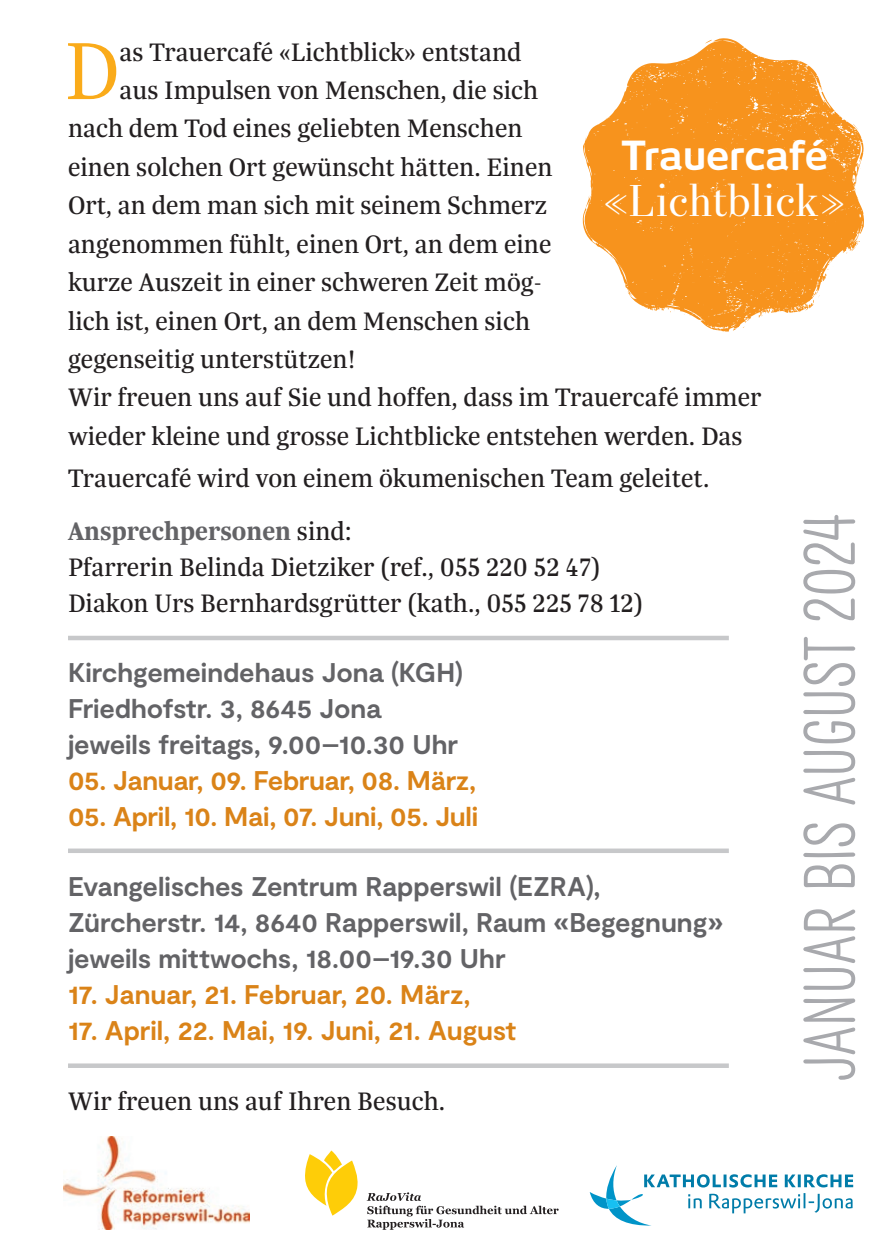
<style>
.page{position:relative;width:893px;height:1259px;background:#fff}
.page>*{position:absolute;margin:0;border:0;box-sizing:border-box;transform-origin:0 0}
.t1{font:300 86.4px "Trola";color:#faab1a}
.t2{font:700 69px "Savethe Date Sans";color:#a8a9ad}
.t3{font:44.4px "Narziss Text";letter-spacing:-.02em;color:#fff}
.t4{font:700 39.6px "New June";color:#fff}
.t5{font:27px/53.1px "Trola";color:#231f20}
.t6{font:700 27px/36px "Moderat";letter-spacing:-.005em;color:#636366}
.t7{font:700 27px "Moderat";letter-spacing:-.005em;color:#da8318}
.s1{font-weight:700;color:#636366}
</style>
<div class="page">
<svg style="left:367px;top:1192px;width:192px;height:37px"></svg>
<svg style="left:305px;top:1150px;width:53px;height:65px"></svg>
<svg style="left:590px;top:1165px;width:263px;height:61px"></svg>
<svg style="left:583px;top:38px;width:281px;height:293px;fill:#f7931d"></svg>
<img style="left:64px;top:1136px;width:186px;height:93px">
<hr style="left:68px;top:636px;width:661px;height:4px;background:#c7c8ca">
<div style="left:68px;top:848px;width:661px;height:5px;background:#c7c8ca"></div>
<div style="left:68px;top:1063px;width:661px;height:5px;background:#c7c8ca"></div>
<h1 class="t1" style="left:64px;top:15px;width:57px">D</h1>
<p class="t5" style="left:120px;top:24px;width:404px">as Trauercafé «Lichtblick» entstand</p>
<p class="t5" style="left:120px;top:63px;width:420px">aus Impulsen von Menschen, die sich</p>
<p class="t5" style="left:68px;top:101px;width:456px">nach dem Tod eines geliebten Menschen</p>
<p class="t5" style="left:68px;top:140px;width:486px">einen solchen Ort gewünscht hätten. Einen</p>
<p class="t5" style="left:68px;top:178px;width:481px">Ort, an dem man sich mit seinem Schmerz</p>
<p class="t5" style="left:68px;top:216px;width:485px">angenommen fühlt, einen Ort, an dem eine</p>
<p class="t5" style="left:68px;top:255px;width:475px">kurze Auszeit in einer schweren Zeit mög-</p>
<p class="t5" style="left:68px;top:293px;width:464px">lich ist, einen Ort, an dem Menschen sich</p>
<p class="t5" style="left:68px;top:332px;width:290px">gegenseitig unterstützen!</p>
<p class="t5" style="left:68px;top:370px;width:695px">Wir freuen uns auf Sie und hoffen, dass im Trauercafé immer</p>
<p class="t5" style="left:68px;top:408px;width:676px">wieder kleine und grosse Lichtblicke entstehen werden. Das</p>
<p class="t5" style="left:68px;top:450px;width:643px">Trauercafé wird von einem ökumenischen Team geleitet.<br><span class="s1">Ansprechpersonen</span> sind:</p>
<p class="t5" style="left:68px;top:548px;width:577px;line-height:36px">Pfarrerin Belinda Dietziker (ref., 055 220 52 47)<br>Diakon Urs Bernhardsgrütter (kath., 055 225 78 12)</p>
<h3 class="t4" style="left:621px;top:132px;width:209px">Trauercafé</h3>
<h3 class="t3" style="left:603px;top:173px;width:245px">«Lichtblick»</h3>
<h2 class="t2" style="left:790px;top:1081px;width:569px;rotate:-90deg">JANUAR bis AUGUST 2024</h2>
<p class="t6" style="left:68px;top:655px;width:397px">Kirchgemeindehaus Jona (KGH)<br>Friedhofstr. 3, 8645 Jona jeweils freitags, 9.00–10.30 Uhr</p>
<p class="t7" style="left:68px;top:764px;width:410px">05. Januar, 09. Februar, 08. März,</p>
<p class="t7" style="left:68px;top:800px;width:412px">05. April, 10. Mai, 07. Juni, 05. Juli</p>
<p class="t6" style="left:68px;top:869px;width:656px">Evangelisches Zentrum Rapperswil (EZRA),<br>Zürcherstr. 14, 8640 Rapperswil, Raum «Begegnung» jeweils mittwochs, 18.00–19.30 Uhr</p>
<p class="t7" style="left:68px;top:978px;width:404px">17. Januar, 21. Februar, 20. März,</p>
<p class="t7" style="left:68px;top:1014px;width:450px">17. April, 22. Mai, 19. Juni, 21. August</p>
<p class="t5" style="left:68px;top:1073px;width:379px">Wir freuen uns auf Ihren Besuch.</p>
</div>
